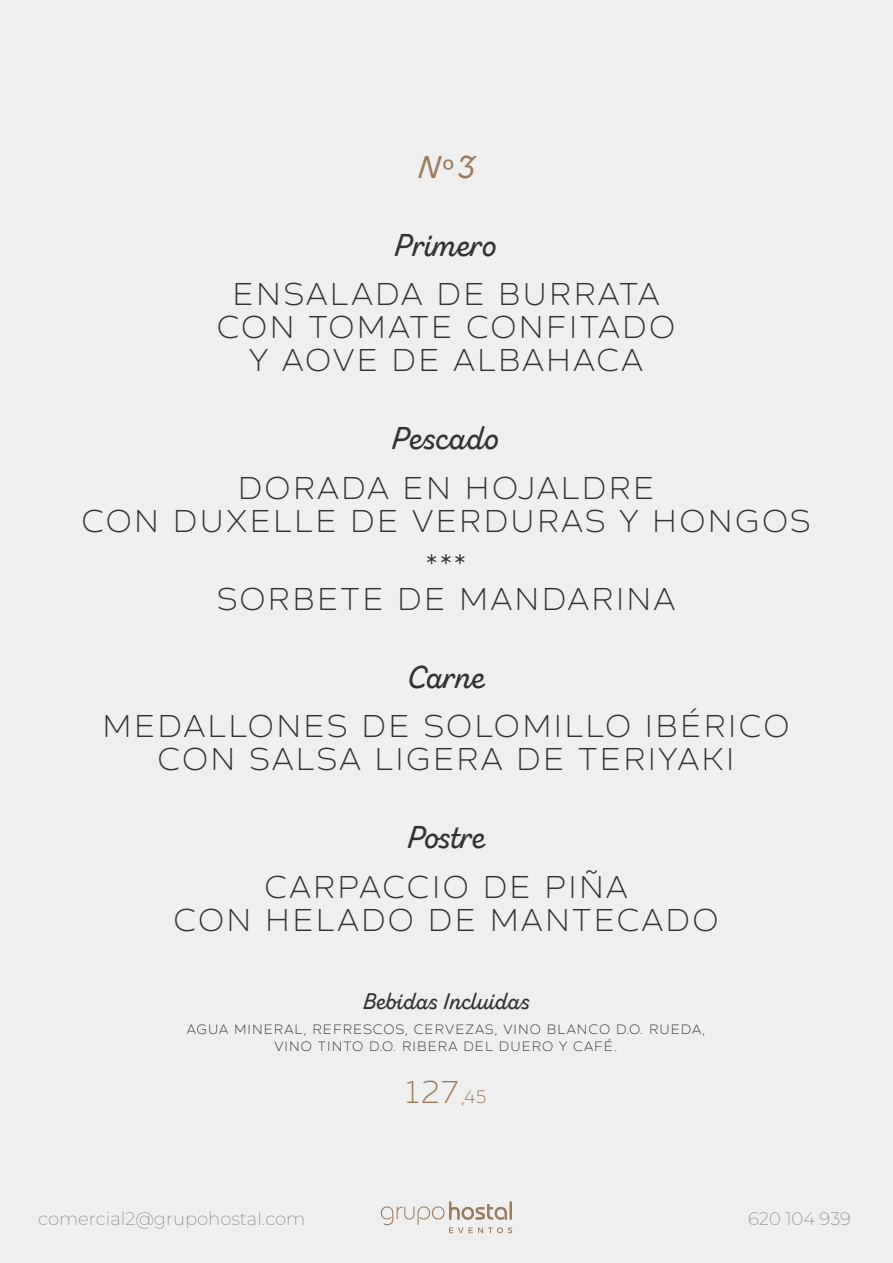
<style>
.page{position:relative;width:893px;height:1263px;background:#efefef}
.page>*{position:absolute;margin:0;border:0;box-sizing:border-box;transform-origin:0 0}
.t1{font:31.5px/33px "Zing Sans Rust L Demo Base";letter-spacing:.075em;color:#333;text-align:center}
.t2{font:31.5px "Zing Script Rust SB Demo Base";color:#333}
.t3{font:31.5px "Zing Sans Rust L Demo Base";color:#9b7c5e}
.t4{font:31.5px "Zing Script Rust SB Demo Base";color:#9b7c5e}
.t5{font:22.5px "Zing Script Rust SB Demo Base";color:#333}
.t6{font:100 18px "Montserrat";color:#868686}
.t7{font:13.5px/16.5px "Zing Sans Rust L Demo Base";letter-spacing:.075em;color:#333;text-align:center}
.s1{font-family:"Myriad Pro"}
.s2{font-size:18px}
</style>
<div class="page">
<svg style="left:381px;top:1201px;width:131px;height:32px"></svg>
<p class="t4" style="left:417px;top:147px;width:58px">N<span class="s1">º</span>3</p>
<p class="t2" style="left:394px;top:225px;width:106px">Primero</p>
<p class="t1" style="left:217px;top:278px;width:460px">ENSALADA DE BURRATA<br>CON TOMATE CONFITADO<br>Y AOVE DE ALBAHACA</p>
<p class="t2" style="left:391px;top:419px;width:111px">Pescado</p>
<p class="t1" style="left:81px;top:471px;width:731px">DORADA EN HOJALDRE<br>CON DUXELLE DE VERDURAS Y HONGOS</p>
<p class="t1" style="left:217px;top:549px;width:460px">***<br>SORBETE DE MANDARINA</p>
<p class="t2" style="left:407px;top:657px;width:79px">Carne</p>
<p class="t1" style="left:103px;top:710px;width:688px">MEDALLONES DE SOLOMILLO IBÉRICO<br>CON SALSA LIGERA DE TERIYAKI</p>
<p class="t2" style="left:407px;top:818px;width:80px">Postre</p>
<p class="t1" style="left:174px;top:870px;width:546px">CARPACCIO DE PIÑA<br>CON HELADO DE MANTECADO</p>
<p class="t5" style="left:363px;top:987px;width:166px">Bebidas Incluidas</p>
<p class="t7" style="left:187px;top:1021px;width:520px">AGUA MINERAL, REFRESCOS, CERVEZAS, VINO BLANCO D.O. RUEDA,<br>VINO TINTO D.O. RIBERA DEL DUERO Y CAFÉ.</p>
<p class="t3" style="left:406px;top:1073px;width:82px">127<span class="s2">,45</span></p>
<p class="t6" style="left:38px;top:1207px;width:269px">comercial2@grupohostal.com</p>
<p class="t6" style="left:748px;top:1207px;width:104px">620 104 939</p>
</div>
